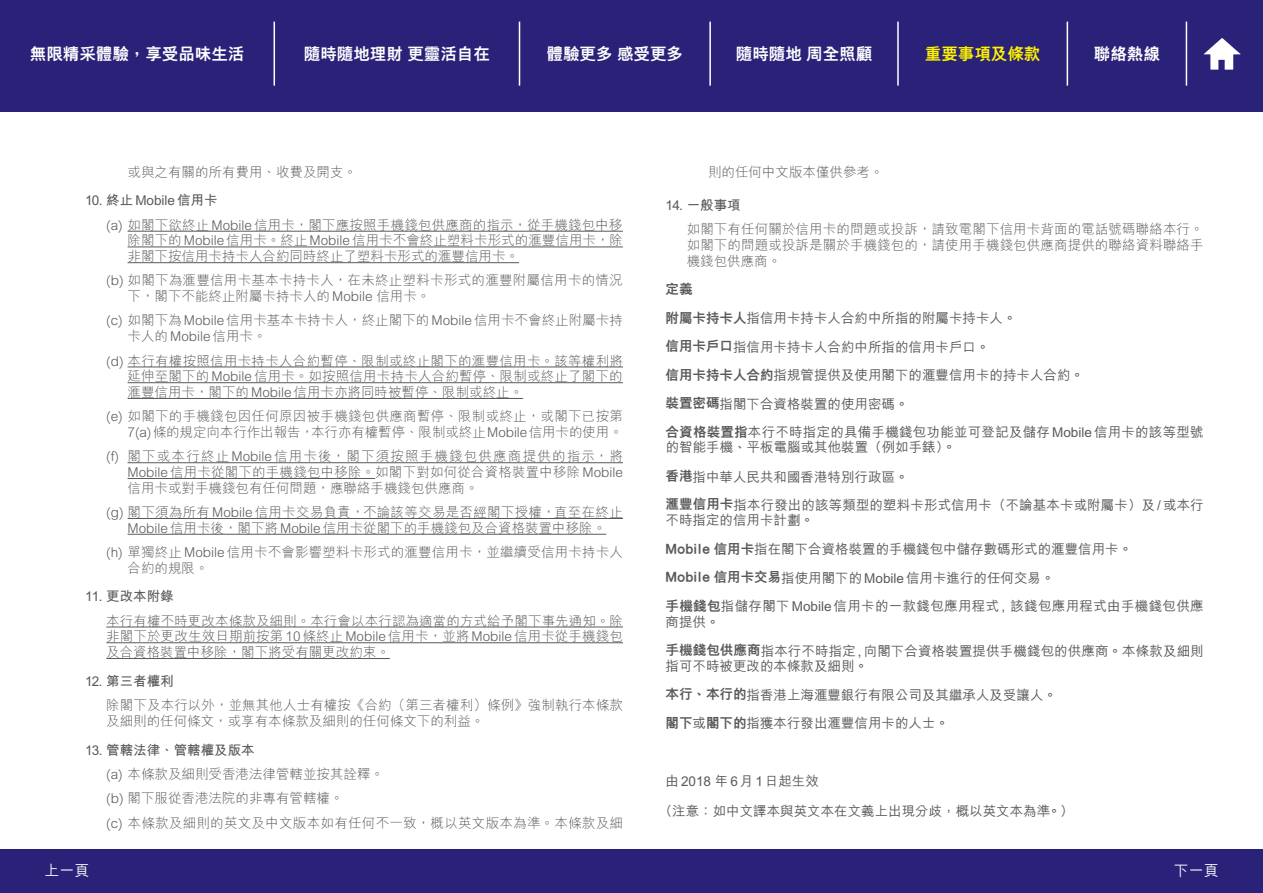
<style>
.page{position:relative;width:1263px;height:893px;background:#fff}
.page>*{position:absolute;margin:0;border:0;box-sizing:border-box;transform-origin:0 0}
.t1{font:800 16.5px "M Hei H Kfor HSBC";color:#fff}
.t2{font:800 16.5px "M Hei H Kfor HSBC";color:#fff200}
.t3{font:500 15px "M Hei H Kfor HSBC";color:#fff}
.t4{font:300 13.5px/15.8px "M Hei H Kfor HSBC";color:#58595b;text-align:justify}
.t5{font:500 13.5px/28.7px "M Hei H Kfor HSBC";color:#58595b}
.t6{font:300 13.5px/15.8px "M Hei H Kfor HSBC";letter-spacing:.02em;color:#58595b}
.t7{font:700 13.5px "M Hei H Kfor HSBC";color:#58595b}
.s1{font-weight:800}
</style>
<div class="page">
<hr style="left:128px;top:231px;width:495px;height:1px;background:#58595b">
<hr style="left:128px;top:247px;width:495px;height:1px;background:#58595b">
<hr style="left:128px;top:262px;width:391px;height:1px;background:#58595b">
<hr style="left:128px;top:367px;width:495px;height:1px;background:#58595b">
<hr style="left:128px;top:382px;width:495px;height:1px;background:#58595b">
<hr style="left:128px;top:398px;width:395px;height:1px;background:#58595b">
<hr style="left:128px;top:462px;width:495px;height:1px;background:#58595b">
<hr style="left:128px;top:478px;width:247px;height:1px;background:#58595b">
<hr style="left:128px;top:518px;width:495px;height:1px;background:#58595b">
<hr style="left:128px;top:534px;width:478px;height:1px;background:#58595b">
<hr style="left:106px;top:627px;width:517px;height:1px;background:#58595b">
<hr style="left:106px;top:642px;width:517px;height:1px;background:#58595b">
<hr style="left:106px;top:658px;width:284px;height:1px;background:#58595b">
<div style="left:0;top:0;width:1263px;height:112px;background:#292278"></div>
<div style="left:0;top:849px;width:1263px;height:44px;background:#292278"></div>
<svg style="left:1203px;top:38px;width:38px;height:32px"></svg>
<hr style="left:274px;top:22px;width:1px;height:64px;background:#fff">
<hr style="left:519px;top:22px;width:1px;height:64px;background:#fff">
<hr style="left:709px;top:22px;width:2px;height:64px;background:#fff">
<hr style="left:897px;top:22px;width:2px;height:64px;background:#fff">
<hr style="left:1066px;top:22px;width:2px;height:64px;background:#fff">
<hr style="left:1186px;top:22px;width:1px;height:64px;background:#fff">
<p class="t1" style="left:30px;top:45px;width:216px">無限精采體驗，享受品味生活</p>
<p class="t1" style="left:304px;top:45px;width:187px">隨時隨地理財 更靈活自在</p>
<p class="t1" style="left:547px;top:45px;width:138px">體驗更多 感受更多</p>
<p class="t1" style="left:736px;top:45px;width:138px">隨時隨地 周全照顧</p>
<p class="t2" style="left:925px;top:45px;width:117px">重要事項及條款</p>
<p class="t1" style="left:1094px;top:45px;width:67px">聯絡熱線</p>
<p class="t4" style="left:128px;top:164px;width:231px">或與之有關的所有費用、收費及開支。</p>
<p class="t7" style="left:85px;top:191px;width:134px">10. 終止 Mobile 信用卡</p>
<p class="t4" style="left:128px;top:217px;width:497px;text-indent:-21px">(a) 如閣下欲終止 Mobile 信用卡，閣下應按照手機錢包供應商的指示，從手機錢包中移除閣下的 Mobile 信用卡。終止 Mobile 信用卡不會終止塑料卡形式的滙豐信用卡，除非閣下按信用卡持卡人合約同時終止了塑料卡形式的滙豐信用卡。</p>
<p class="t6" style="left:128px;top:272px;width:497px;text-indent:-21px">(b) 如閣下為滙豐信用卡基本卡持卡人，在未終止塑料卡形式的滙豐附屬信用卡的情況下，閣下不能終止附屬卡持卡人的 Mobile 信用卡。</p>
<p class="t4" style="left:128px;top:312px;width:497px;text-indent:-21px">(c) 如閣下為 Mobile 信用卡基本卡持卡人，終止閣下的 Mobile 信用卡不會終止附屬卡持卡人的 Mobile 信用卡。</p>
<p class="t4" style="left:128px;top:352px;width:497px;text-indent:-21px">(d) 本行有權按照信用卡持卡人合約暫停、限制或終止閣下的滙豐信用卡。該等權利將延伸至閣下的 Mobile 信用卡。如按照信用卡持卡人合約暫停、限制或終止了閣下的滙豐信用卡，閣下的 Mobile 信用卡亦將同時被暫停、限制或終止。</p>
<p class="t6" style="left:106px;top:408px;width:518px;text-align:right">(e) 如閣下的手機錢包因任何原因被手機錢包供應商暫停、限制或終止，或閣下已按第<br>7(a)條的規定向本行作出報告，本行亦有權暫停、限制或終止Mobile信用卡的使用。</p>
<p class="t4" style="left:128px;top:448px;width:497px;text-indent:-21px">(f) 閣下或本行終止Mobile信用卡後，閣下須按照手機錢包供應商提供的指示，將Mobile 信用卡從閣下的手機錢包中移除。如閣下對如何從合資格裝置中移除 Mobile信用卡或對手機錢包有任何問題，應聯絡手機錢包供應商。</p>
<p class="t4" style="left:106px;top:504px;width:518px;text-align:center">(g) 閣下須為所有 Mobile 信用卡交易負責，不論該等交易是否經閣下授權，直至在終止<br>Mobile 信用卡後，閣下將 Mobile 信用卡從閣下的手機錢包及合資格裝置中移除。</p>
<p class="t4" style="left:128px;top:544px;width:497px;text-indent:-21px">(h) 單獨終止 Mobile 信用卡不會影響塑料卡形式的滙豐信用卡，並繼續受信用卡持卡人合約的規限。</p>
<p class="t7" style="left:85px;top:587px;width:90px">11. 更改本附錄</p>
<p class="t4" style="left:106px;top:613px;width:518px">本行有權不時更改本條款及細則。本行會以本行認為適當的方式給予閣下事先通知。除非閣下於更改生效日期前按第 10 條終止 Mobile 信用卡，並將 Mobile 信用卡從手機錢包及合資格裝置中移除，閣下將受有關更改約束。</p>
<p class="t7" style="left:85px;top:671px;width:90px">12. 第三者權利</p>
<p class="t4" style="left:106px;top:697px;width:518px">除閣下及本行以外，並無其他人士有權按《合約（第三者權利）條例》強制執行本條款及細則的任何條文，或享有本條款及細則的任何條文下的利益。</p>
<p class="t7" style="left:85px;top:740px;width:171px">13. 管轄法律、管轄權及版本</p>
<p class="t4" style="left:106px;top:762px;width:518px;line-height:24.3px;text-align:left">(a) 本條款及細則受香港法律管轄並按其詮釋。<br>(b) 閣下服從香港法院的非專有管轄權。<br>(c) 本條款及細則的英文及中文版本如有任何不一致，概以英文版本為準。本條款及細</p>
<p class="t4" style="left:708px;top:164px;width:177px">則的任何中文版本僅供參考。</p>
<p class="t7" style="left:665px;top:195px;width:77px">14. 一般事項</p>
<p class="t4" style="left:687px;top:221px;width:518px">如閣下有任何關於信用卡的問題或投訴，請致電閣下信用卡背面的電話號碼聯絡本行。如閣下的問題或投訴是關於手機錢包的，請使用手機錢包供應商提供的聯絡資料聯絡手機錢包供應商。</p>
<p class="t5" style="left:665px;top:274px;width:540px"><span class="s1">定義<br>附屬卡持卡人</span>指信用卡持卡人合約中所指的附屬卡持卡人。<br><span class="s1">信用卡戶口</span>指信用卡持卡人合約中所指的信用卡戶口。<br><span class="s1">信用卡持卡人合約</span>指規管提供及使用閣下的滙豐信用卡的持卡人合約。<br><span class="s1">裝置密碼</span>指閣下合資格裝置的使用密碼。<br><span class="s1">合資格裝置指</span>本行不時指定的具備手機錢包功能並可登記及儲存 Mobile 信用卡的該等型號</p>
<p class="t5" style="left:665px;top:432px;width:540px">的智能手機、平板電腦或其他裝置（例如手錶）。<br><span class="s1">香港</span>指中華人民共和國香港特別行政區。<br><span class="s1">滙豐信用卡</span>指本行發出的該等類型的塑料卡形式信用卡（不論基本卡或附屬卡）及 / 或本行</p>
<p class="t5" style="left:665px;top:505px;width:540px">不時指定的信用卡計劃。<br><span class="s1">Mobile 信用卡</span>指在閣下合資格裝置的手機錢包中儲存數碼形式的滙豐信用卡。<br><span class="s1">Mobile 信用卡交易</span>指使用閣下的 Mobile 信用卡進行的任何交易。<br><span class="s1">手機錢包</span>指儲存閣下 Mobile 信用卡的一款錢包應用程式 , 該錢包應用程式由手機錢包供應</p>
<p class="t5" style="left:665px;top:606px;width:540px;line-height:29.1px">商提供。<br><span class="s1">手機錢包供應商</span>指本行不時指定 , 向閣下合資格裝置提供手機錢包的供應商。本條款及細則</p>
<p class="t5" style="left:665px;top:650px;width:393px">指可不時被更改的本條款及細則。<br><span class="s1">本行、本行的</span>指香港上海滙豐銀行有限公司及其繼承人及受讓人。<span class="s1">閣下</span>或<span class="s1">閣下的</span>指獲本行發出滙豐信用卡的人士。</p>
<p class="t5" style="left:659px;top:766px;width:416px;line-height:29.2px;text-indent:7px">由 2018 年 6 月 1 日起生效<br>（注意：如中文譯本與英文本在文義上出現分歧，概以英文本為準。）</p>
<p class="t3" style="left:45px;top:860px;width:47px">上一頁</p>
<p class="t3" style="left:1174px;top:860px;width:46px">下一頁</p>
</div>
